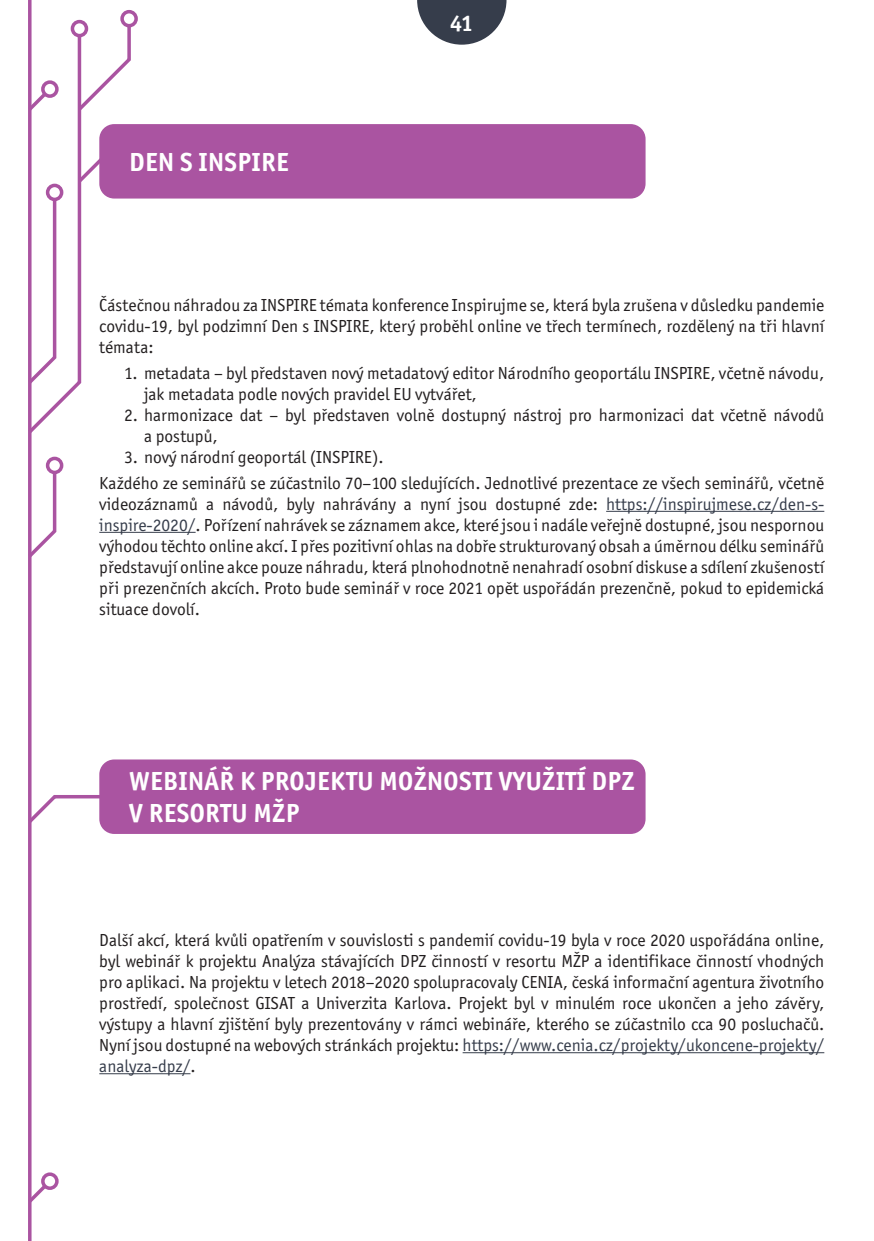
<style>
.page{position:relative;width:874px;height:1241px;background:#fff}
.page>*{position:absolute;margin:0;border:0;box-sizing:border-box;transform-origin:0 0}
.Nadpis_1{font:700 26.25px/31.5px "Officina Sans Itc TOT";letter-spacing:.015em;color:#fff}
.t1{font:700 22.75px "Officina Sans Itc TOT";color:#fff}
.Text{font:17.5px/21px "Officina Sans Itc TOT";color:#231f20;text-align:justify}
.s1{color:#363d4b}
</style>
<div class="page">
<svg style="left:28px;top:0;width:4px;height:1240px;background:#b468ac"></svg>
<div style="left:71px;top:20px;width:17px;height:17px;border:4px solid #aa54a1;border-radius:50%"></div>
<svg style="left:28px;top:469px;width:30px;height:92px"></svg>
<div style="left:46px;top:456px;width:17px;height:18px;border:4px solid #aa54a1;border-radius:50%"></div>
<svg style="left:28px;top:1180px;width:22px;height:25px"></svg>
<div style="left:41px;top:1172px;width:18px;height:17px;border:4px solid #aa54a1;border-radius:50%"></div>
<div style="left:120px;top:10px;width:18px;height:17px;border:4px solid #aa54a1;border-radius:50%"></div>
<svg style="left:417px;top:0;width:89px;height:45px"></svg>
<svg style="left:28px;top:793px;width:73px;height:33px"></svg>
<svg style="left:28px;top:22px;width:104px;height:415px"></svg>
<div style="left:99px;top:124px;width:546px;height:74px;background:#aa54a1;border-radius:15px"></div>
<div style="left:99px;top:759px;width:546px;height:74px;background:#aa54a1;border-radius:15px"></div>
<hr style="left:606px;top:511px;width:217px;height:1px;background:#363d4b">
<hr style="left:99px;top:532px;width:96px;height:1px;background:#363d4b">
<hr style="left:462px;top:1052px;width:361px;height:1px;background:#363d4b">
<hr style="left:99px;top:1073px;width:91px;height:1px;background:#363d4b">
<p class="Nadpis_1" style="left:129px;top:146px;width:161px">DEN S INSPIRE</p>
<h2 class="t1" style="left:450px;top:9px;width:25px">41</h2>
<p class="Text" style="left:99px;top:294px;width:726px">Částečnou náhradou za INSPIRE témata konference Inspirujme se, která byla zrušena v důsledku pandemie covidu-19, byl podzimní Den s INSPIRE, který proběhl online ve třech termínech, rozdělený na tři hlavní témata:</p>
<p class="Text" style="left:144px;top:362px;width:681px;text-indent:-20px">1. metadata – byl představen nový metadatový editor Národního geoportálu INSPIRE, včetně návodu, jak metadata podle nových pravidel EU vytvářet,</p>
<p class="Text" style="left:144px;top:404px;width:681px;text-indent:-20px">2. harmonizace dat – byl představen volně dostupný nástroj pro harmonizaci dat včetně návodů a postupů,</p>
<p class="Text" style="left:124px;top:446px;width:261px">3. nový národní geoportál (INSPIRE).</p>
<p class="Text" style="left:99px;top:472px;width:726px">Každého ze seminářů se zúčastnilo 70–100 sledujících. Jednotlivé prezentace ze všech seminářů, včetně videozáznamů a návodů, byly nahrávány a nyní jsou dostupné zde: <span class="s1">https://inspirujmese.cz/den-s&shy;inspire-2020/</span>. Pořízení nahrávek se záznamem akce, které jsou i nadále veřejně dostupné, jsou nespornou výhodou těchto online akcí. I přes pozitivní ohlas na dobře strukturovaný obsah a úměrnou délku seminářů představují online akce pouze náhradu, která plnohodnotně nenahradí osobní diskuse a sdílení zkušeností při prezenčních akcích. Proto bude seminář v roce 2021 opět uspořádán prezenčně, pokud to epidemická situace dovolí.</p>
<p class="Nadpis_1" style="left:129px;top:765px;width:506px">WEBINÁŘ K PROJEKTU MOŽNOSTI VYUŽITÍ DPZ<br>V RESORTU MŽP</p>
<p class="Text" style="left:99px;top:929px;width:726px">Další akcí, která kvůli opatřením v souvislosti s pandemií covidu-19 byla v roce 2020 uspořádána online, byl webinář k projektu Analýza stávajících DPZ činností v resortu MŽP a identifikace činností vhodných pro aplikaci. Na projektu v letech 2018–2020 spolupracovaly CENIA, česká informační agentura životního prostředí, společnost GISAT a Univerzita Karlova. Projekt byl v minulém roce ukončen a jeho závěry, výstupy a hlavní zjištění byly prezentovány v rámci webináře, kterého se zúčastnilo cca 90 posluchačů.<br>Nyní jsou dostupné na webových stránkách projektu: <span class="s1">https://www.cenia.cz/projekty/ukoncene-projekty/ analyza-dpz/</span>.</p>
</div>
